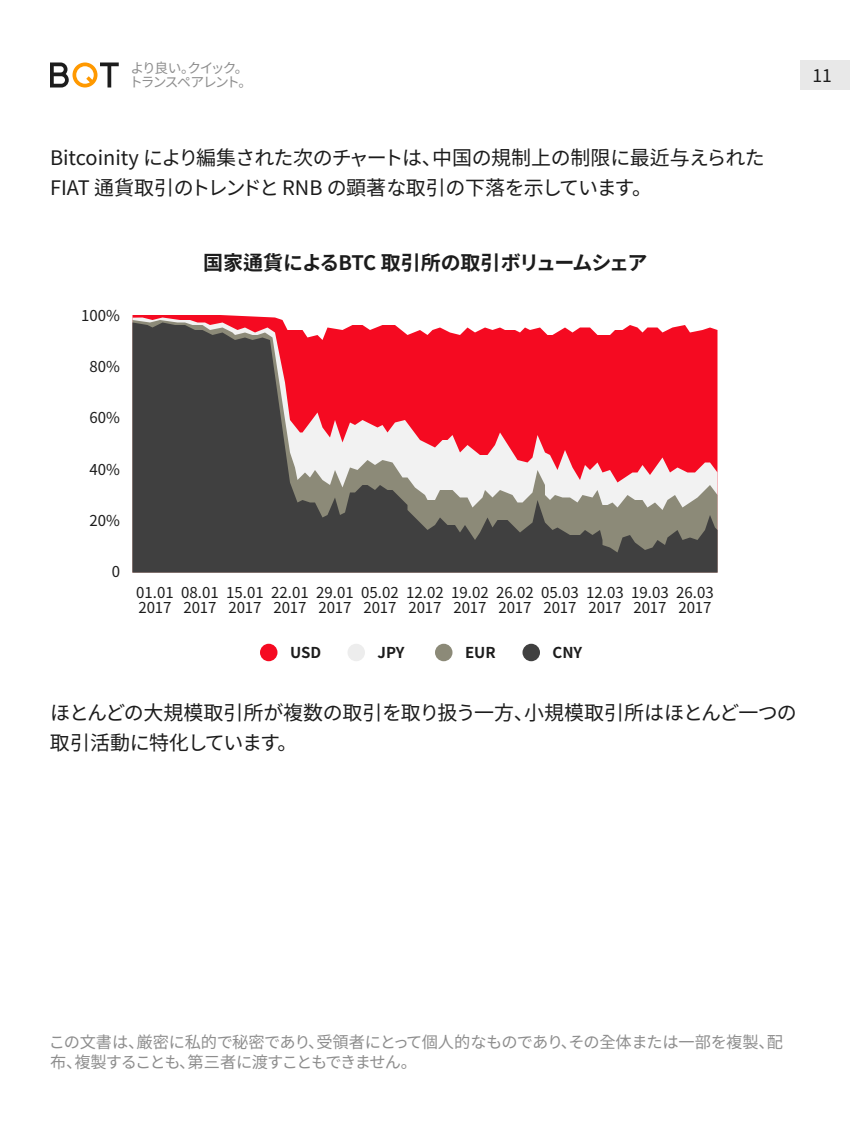
<style>
.page{position:relative;width:850px;height:1125px;background:#fff}
.page>*{position:absolute;margin:0;border:0;box-sizing:border-box;transform-origin:0 0}
.t1{font:20px/30px "Noto Sans CJ Kkr";letter-spacing:-.02em;color:#1c1c1c}
.t2{font:700 20px "Noto Sans CJ Kkr";letter-spacing:-.03em;color:#1c1c1c}
.t3{font:17.5px "Noto Sans CJ Kkr";color:#1c1c1c}
.t4{font:16.25px/20px "Noto Sans CJ Kkr";letter-spacing:-.035em;color:#8e8e8e}
.t5{font:15px/15px "Noto Sans CJ Kkr";color:#1c1c1c}
.t6{font:700 15px "Noto Sans CJ Kkr";color:#1c1c1c}
.t7{font:13.75px/13.8px "Noto Sans CJ Kkr";letter-spacing:-.115em;color:#8e8e8e}
</style>
<div class="page">
<svg style="left:50px;top:62px;width:69px;height:26px"></svg>
<div style="left:800px;top:60px;width:50px;height:30px;background:#e8e8e8"></div>
<svg style="left:132px;top:322px;width:586px;height:250px;background:#a24e55"></svg>
<div style="left:260px;top:644px;width:18px;height:17px;background:#f50a21;border-radius:50%"></div>
<div style="left:348px;top:644px;width:17px;height:17px;background:#ededed;border-radius:50%"></div>
<div style="left:435px;top:644px;width:17px;height:17px;background:#8c8a78;border-radius:50%"></div>
<div style="left:522px;top:644px;width:18px;height:17px;background:#404040;border-radius:50%"></div>
<p class="t7" style="left:129px;top:62px;width:125px">より良い。クイック。トランスペアレント。</p>
<p class="t3" style="left:812px;top:66px;width:21px">11</p>
<h1 class="t1" style="left:50px;top:143px;width:716px">Bitcoinity により編集された次のチャートは、中国の規制上の制限に最近与えられた<br>FIAT 通貨取引のトレンドと RNB の顕著な取引の下落を示しています。</h1>
<p class="t5" style="left:81px;top:308px;width:40px">100%</p>
<p class="t5" style="left:90px;top:360px;width:32px">80%</p>
<p class="t5" style="left:90px;top:411px;width:32px">60%</p>
<p class="t5" style="left:90px;top:462px;width:32px">40%</p>
<p class="t5" style="left:90px;top:513px;width:32px">20%</p>
<p class="t5" style="left:112px;top:565px;width:10px">0</p>
<h1 class="t2" style="left:203px;top:251px;width:446px">国家通貨によるBTC 取引所の取引ボリュームシェア</h1>
<p class="t5" style="left:136px;top:586px;width:39px">01.01<br>2017</p>
<p class="t5" style="left:181px;top:586px;width:39px">08.01<br>2017</p>
<p class="t5" style="left:226px;top:586px;width:39px">15.01<br>2017</p>
<p class="t5" style="left:271px;top:586px;width:39px">22.01<br>2017</p>
<p class="t5" style="left:316px;top:586px;width:39px">29.01<br>2017</p>
<p class="t5" style="left:361px;top:586px;width:39px">05.02<br>2017</p>
<p class="t5" style="left:406px;top:586px;width:39px">12.02<br>2017</p>
<p class="t5" style="left:451px;top:586px;width:39px">19.02<br>2017</p>
<p class="t5" style="left:496px;top:586px;width:39px">26.02<br>2017</p>
<p class="t5" style="left:541px;top:586px;width:39px">05.03<br>2017</p>
<p class="t5" style="left:586px;top:586px;width:39px">12.03<br>2017</p>
<p class="t5" style="left:631px;top:586px;width:39px">19.03<br>2017</p>
<p class="t5" style="left:676px;top:586px;width:39px">26.03<br>2017</p>
<p class="t6" style="left:290px;top:645px;width:33px">USD</p>
<p class="t6" style="left:378px;top:645px;width:29px">JPY</p>
<p class="t6" style="left:465px;top:645px;width:32px">EUR</p>
<p class="t6" style="left:552px;top:645px;width:31px">CNY</p>
<h1 class="t1" style="left:50px;top:698px;width:748px">ほとんどの大規模取引所が複数の取引を取り扱う一方、小規模取引所はほとんど一つの取引活動に特化しています。</h1>
<p class="t4" style="left:49px;top:1032px;width:736px">この文書は、厳密に私的で秘密であり、受領者にとって個人的なものであり、その全体または一部を複製、配布、複製することも、第三者に渡すこともできません。</p>
</div>
